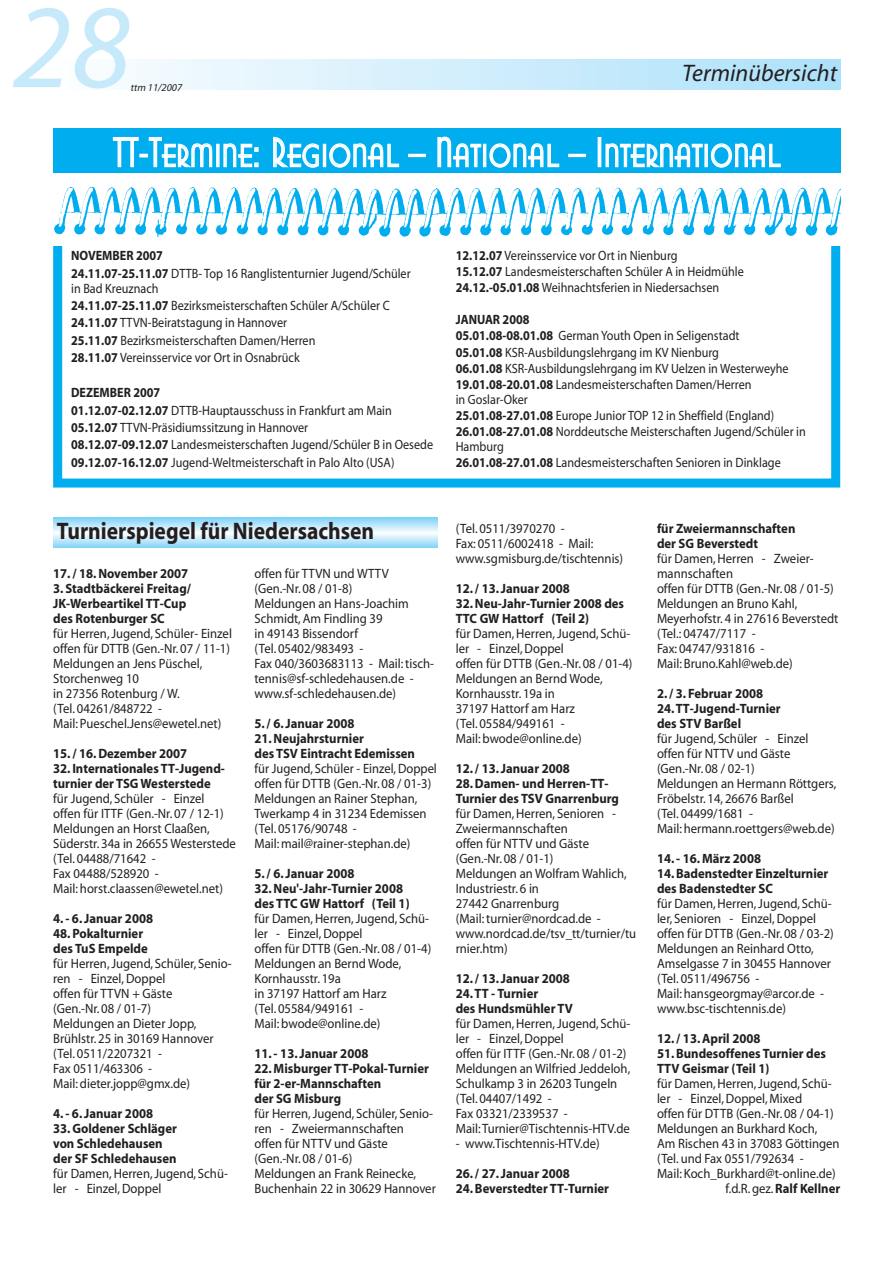
<style>
.page{position:relative;width:893px;height:1263px;background:#fff}
.page>*{position:absolute;margin:0;border:0;box-sizing:border-box;transform-origin:0 0}
.t1{font:italic 120px "Myriad";color:#c7eafb}
.t2{font:45px "Modified Gothic";color:#fff;scale:.9 1}
.t3{font:700 24px "Myriad";color:#231f20;scale:.9 1}
.t4{font:italic 24px "Myriad";color:#231f20}
.t5{font:13.5px/15px "Myriad";color:#231f20;scale:.94 1}
.t6{font:13.5px/17.4px "Myriad";color:#231f20;scale:.9 1}
.t7{font:700 13.5px/15px "Myriad";color:#231f20;scale:.94 1}
.t8{font:13.5px/15px "Myriad";color:#231f20;scale:.93 1}
.t9{font:italic 10.5px "Myriad";color:#231f20}
.s1{font-weight:700}
.s2{font-weight:400}
</style>
<div class="page">
<div style="left:53px;top:60px;width:787px;height:29px;background:linear-gradient(to right,#fcfeff,#ace1fa)"></div>
<div style="left:53px;top:128px;width:787px;height:45px;background:#00adef"></div>
<div style="left:53px;top:233px;width:787px;height:255px;border:9px solid #00adef"></div>
<div style="left:53px;top:181px;width:787px;height:65px;background:#fff"></div>
<img style="left:54px;top:185px;width:786px;height:52px">
<svg style="left:53px;top:518px;width:384px;height:30px;background:#bee7fa"></svg>
<h1 class="t1" style="left:13px;top:2px;width:120px">28</h1>
<p class="t9" style="left:131px;top:83px;width:53px">ttm 11/2007</p>
<h3 class="t4" style="left:682px;top:64px;width:156px">Terminübersicht</h3>
<h2 class="t2" style="left:113px;top:125px;width:742px">TT-Termine: Regional – National – International</h2>
<p class="t6" style="left:71px;top:248px;width:379px"><span class="s1">NOVEMBER 2007<br>24.11.07-25.11.07</span> DTTB- Top 16 Ranglistenturnier Jugend/Schüler</p>
<p class="t6" style="left:71px;top:280px;width:355px">in Bad Kreuznach<br><span class="s1">24.11.07-25.11.07</span> Bezirksmeisterschaften Schüler A/Schüler C <span class="s1">24.11.07</span> TTVN-Beiratstagung in Hannover<br><span class="s1">25.11.07</span> Bezirksmeisterschaften Damen/Herren<br><span class="s1">28.11.07</span> Vereinsservice vor Ort in Osnabrück</p>
<p class="t6" style="left:71px;top:385px;width:403px"><span class="s1">DEZEMBER 2007<br>01.12.07-02.12.07</span> DTTB-Hauptausschuss in Frankfurt am Main <span class="s1">05.12.07</span> TTVN-Präsidiumssitzung in Hannover<br><span class="s1">08.12.07-09.12.07</span> Landesmeisterschaften Jugend/Schüler B in Oesede <span class="s1">09.12.07-16.12.07</span> Jugend-Weltmeisterschaft in Palo Alto (USA)</p>
<p class="t6" style="left:455px;top:249px;width:321px;line-height:16px"><span class="s1">12.12.07</span> Vereinsservice vor Ort in Nienburg<br><span class="s1">15.12.07</span> Landesmeisterschaften Schüler A in Heidmühle<br><span class="s1">24.12.-05.01.08</span> Weihnachtsferien in Niedersachsen</p>
<p class="t6" style="left:455px;top:313px;width:390px;line-height:15.9px"><span class="s1">JANUAR 2008<br>05.01.08-08.01.08</span> German Youth Open in Seligenstadt<br><span class="s1">05.01.08</span> KSR-Ausbildungslehrgang im KV Nienburg<br><span class="s1">06.01.08</span> KSR-Ausbildungslehrgang im KV Uelzen in Westerweyhe <span class="s1">19.01.08-20.01.08</span> Landesmeisterschaften Damen/Herren<br>in Goslar-Oker<br><span class="s1">25.01.08-27.01.08</span> Europe Junior TOP 12 in Sheffield (England)<br><span class="s1">26.01.08-27.01.08</span> Norddeutsche Meisterschaften Jugend/Schüler in Hamburg<br><span class="s1">26.01.08-27.01.08</span> Landesmeisterschaften Senioren in Dinklage</p>
<h3 class="t3" style="left:57px;top:522px;width:354px">Turnierspiegel für Niedersachsen</h3>
<p class="t7" style="left:53px;top:567px;width:145px">17. / 18. November 2007</p>
<p class="t7" style="left:53px;top:582px;width:148px">3. Stadtbäckerei Freitag/<br>JK-Werbeartikel TT-Cup des Rotenburger SC</p>
<p class="t5" style="left:53px;top:627px;width:192px">für Herren, Jugend, Schüler- Einzel offen für DTTB (Gen.-Nr. 07 / 11-1)<br>Meldungen an Jens Püschel,<br>Storchenweg 10<br>in 27356 Rotenburg / W.<br>(Tel. 04261/848722 -<br>Mail: Pueschel.Jens@ewetel.net)</p>
<p class="t7" style="left:53px;top:747px;width:144px">15. / 16. Dezember 2007</p>
<p class="t7" style="left:53px;top:762px;width:184px">32. Internationales TT-Jugend&shy;turnier der TSG Westerstede</p>
<p class="t5" style="left:53px;top:792px;width:196px">für Jugend, Schüler - Einzel<br>offen für ITTF (Gen.-Nr. 07 / 12-1)<br>Meldungen an Horst Claaßen,<br>Süderstr. 34a in 26655 Westerstede (Tel. 04488/71642 -<br>Fax 04488/528920 -<br>Mail: horst.claassen@ewetel.net)</p>
<p class="t7" style="left:53px;top:912px;width:108px">4. - 6. Januar 2008</p>
<p class="t7" style="left:53px;top:927px;width:102px">48. Pokalturnier des TuS Empelde</p>
<p class="t5" style="left:53px;top:957px;width:191px">für Herren, Jugend, Schüler, Senio&shy;ren - Einzel, Doppel<br>offen für TTVN + Gäste<br>(Gen.-Nr. 08 / 01-7)<br>Meldungen an Dieter Jopp,<br>Brühlstr. 25 in 30169 Hannover (Tel. 0511/2207321 -<br>Fax 0511/463306 -<br>Mail: dieter.jopp@gmx.de)</p>
<p class="t7" style="left:53px;top:1107px;width:108px">4. - 6. Januar 2008</p>
<p class="t7" style="left:53px;top:1122px;width:133px">33. Goldener Schläger von Schledehausen der SF Schledehausen</p>
<p class="t5" style="left:53px;top:1167px;width:187px">für Damen, Herren, Jugend, Schü&shy;ler - Einzel, Doppel</p>
<p class="t5" style="left:254px;top:567px;width:192px">offen für TTVN und WTTV (Gen.-Nr. 08 / 01-8)<br>Meldungen an Hans-Joachim<br>Schmidt, Am Findling 39<br>in 49143 Bissendorf<br>(Tel. 05402/983493 -<br>Fax 040/3603683113 - Mail: tisch&shy;tennis@sf-schledehausen.de - www.sf-schledehausen.de)</p>
<p class="t7" style="left:254px;top:717px;width:108px">5. / 6. Januar 2008</p>
<p class="t7" style="left:254px;top:732px;width:172px">21. Neujahrsturnier<br>des TSV Eintracht Edemissen</p>
<p class="t8" style="left:254px;top:762px;width:198px">für Jugend, Schüler - Einzel, Doppel offen für DTTB (Gen.-Nr. 08 / 01-3)<br>Meldungen an Rainer Stephan,<br>Twerkamp 4 in 31234 Edemissen (Tel. 05176/90748 -<br>Mail: mail@rainer-stephan.de)</p>
<p class="t7" style="left:254px;top:867px;width:108px">5. / 6. Januar 2008</p>
<p class="t7" style="left:254px;top:882px;width:167px">32. Neu'-Jahr-Turnier 2008 des TTC GW Hattorf (Teil 1)</p>
<p class="t5" style="left:254px;top:912px;width:190px">für Damen, Herren, Jugend, Schü&shy;ler - Einzel, Doppel<br>offen für DTTB (Gen.-Nr. 08 / 01-4)<br>Meldungen an Bernd Wode,<br>Kornhausstr. 19a<br>in 37197 Hattorf am Harz<br>(Tel. 05584/949161 -<br>Mail: bwode@online.de)</p>
<p class="t7" style="left:254px;top:1047px;width:123px">11. - 13. Januar 2008</p>
<p class="t7" style="left:254px;top:1062px;width:187px">22. Misburger TT-Pokal-Turnier für 2-er-Mannschaften<br>der SG Misburg</p>
<p class="t5" style="left:254px;top:1107px;width:194px">für Herren, Jugend, Schüler, Senio&shy;ren - Zweiermannschaften<br>offen für NTTV und Gäste (Gen.-Nr. 08 / 01-6)<br>Meldungen an Frank Reinecke,<br>Buchenhain 22 in 30629 Hannover</p>
<p class="t5" style="left:455px;top:522px;width:180px">(Tel. 0511/3970270 -<br>Fax: 0511/6002418 - Mail: www.sgmisburg.de/tischtennis)</p>
<p class="t7" style="left:455px;top:582px;width:123px">12. / 13. Januar 2008</p>
<p class="t7" style="left:455px;top:597px;width:181px">32. Neu-Jahr-Turnier 2008 des<br>TTC GW Hattorf (Teil 2)</p>
<p class="t5" style="left:455px;top:627px;width:190px">für Damen, Herren, Jugend, Schü&shy;ler - Einzel, Doppel<br>offen für DTTB (Gen.-Nr. 08 / 01-4)<br>Meldungen an Bernd Wode,<br>Kornhausstr. 19a in<br>37197 Hattorf am Harz<br>(Tel. 05584/949161 -<br>Mail: bwode@online.de)</p>
<p class="t7" style="left:455px;top:762px;width:123px">12. / 13. Januar 2008</p>
<p class="t7" style="left:455px;top:777px;width:175px">28. Damen- und Herren-TT-<br>Turnier des TSV Gnarrenburg</p>
<p class="t5" style="left:455px;top:807px;width:193px">für Damen, Herren, Senioren -<br>Zweiermannschaften<br>offen für NTTV und Gäste (Gen.-Nr. 08 / 01-1)<br>Meldungen an Wolfram Wahlich,<br>Industriestr. 6 in<br>27442 Gnarrenburg<br>(Mail: turnier@nordcad.de - www.nordcad.de/tsv_tt/turnier/tu rnier.htm)</p>
<p class="t7" style="left:455px;top:972px;width:126px">12. / 13. Januar 2008<br>24.TT - Turnier<br>des Hundsmühler TV</p>
<p class="t5" style="left:455px;top:1017px;width:187px">für Damen, Herren, Jugend, Schü&shy;ler - Einzel, Doppel<br>offen für ITTF (Gen.-Nr. 08 / 01-2)<br>Meldungen an Wilfried Jeddeloh,<br>Schulkamp 3 in 26203 Tungeln (Tel. 04407/1492 -<br>Fax 03321/2339537 -<br>Mail:Turnier@Tischtennis-HTV.de</p>
<p class="t5" style="left:455px;top:1137px;width:155px">- www.Tischtennis-HTV.de)</p>
<p class="t7" style="left:455px;top:1167px;width:123px">26. / 27. Januar 2008</p>
<p class="t7" style="left:455px;top:1182px;width:165px">24. Beverstedter TT-Turnier</p>
<p class="t7" style="left:657px;top:522px;width:149px">für Zweiermannschaften der SG Beverstedt</p>
<p class="t5" style="left:657px;top:552px;width:194px">für Damen, Herren - Zweier&shy;mannschaften<br>offen für DTTB (Gen.-Nr. 08 / 01-5)<br>Meldungen an Bruno Kahl,<br>Meyerhofstr. 4 in 27616 Beverstedt (Tel.: 04747/7117 -<br>Fax: 04747/931816 -<br>Mail: Bruno.Kahl@web.de)</p>
<p class="t7" style="left:657px;top:687px;width:133px">2. / 3. Februar 2008<br>24.TT-Jugend-Turnier des STV Barßel</p>
<p class="t5" style="left:657px;top:732px;width:192px">für Jugend, Schüler - Einzel offen für NTTV und Gäste (Gen.-Nr. 08 / 02-1)<br>Meldungen an Hermann Röttgers,<br>Fröbelstr. 14, 26676 Barßel<br>(Tel. 04499/1681 -<br>Mail: hermann.roettgers@web.de)</p>
<p class="t7" style="left:657px;top:852px;width:112px">14. - 16. März 2008</p>
<p class="t7" style="left:657px;top:867px;width:184px">14. Badenstedter Einzelturnier des Badenstedter SC</p>
<p class="t5" style="left:657px;top:897px;width:190px">für Damen, Herren, Jugend, Schü&shy;ler, Senioren - Einzel, Doppel offen für DTTB (Gen.-Nr. 08 / 03-2)<br>Meldungen an Reinhard Otto,<br>Amselgasse 7 in 30455 Hannover (Tel. 0511/496756 -<br>Mail: hansgeorgmay@arcor.de - www.bsc-tischtennis.de)</p>
<p class="t7" style="left:657px;top:1032px;width:112px">12. / 13. April 2008</p>
<p class="t7" style="left:657px;top:1047px;width:181px">51. Bundesoffenes Turnier des<br>TTV Geismar (Teil 1)</p>
<p class="t5" style="left:657px;top:1077px;width:187px">für Damen, Herren, Jugend, Schü-</p>
<p class="t5" style="left:657px;top:1092px;width:156px">ler - Einzel, Doppel, Mixed</p>
<p class="t5" style="left:657px;top:1107px;width:190px">offen für DTTB (Gen.-Nr. 08 / 04-1)</p>
<p class="t5" style="left:657px;top:1122px;width:172px">Meldungen an Burkhard Koch,</p>
<p class="t5" style="left:657px;top:1137px;width:196px">Am Rischen 43 in 37083 Göttingen</p>
<p class="t5" style="left:657px;top:1152px;width:157px">(Tel. und Fax 0551/792634 -</p>
<p class="t5" style="left:657px;top:1167px;width:192px">Mail: Koch_Burkhard@t-online.de)</p>
<p class="t7" style="left:725px;top:1182px;width:124px"><span class="s2">f.d.R. gez.</span>Ralf Kellner</p>
</div>
